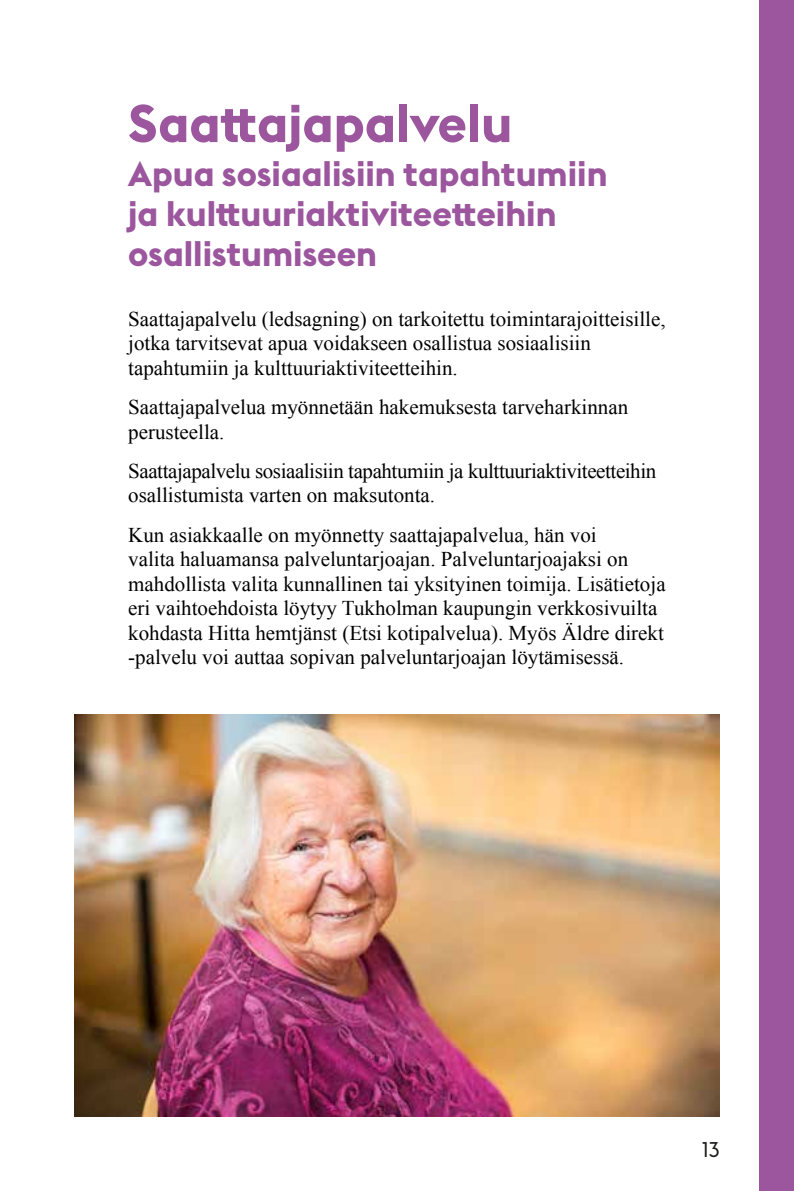
<style>
.page{position:relative;width:794px;height:1191px;background:#fff}
.page>*{position:absolute;margin:0;border:0;box-sizing:border-box;transform-origin:0 0}
.t1{font:700 52.5px "Stockholm Type Display";color:#9b569e}
.t2{font:700 35px/40.2px "Stockholm Type Display";color:#9b569e}
.Bröd{font:21px/24.5px "Times New Roman";color:#000}
.Bröd-2{font:21px/24.5px "Times New Roman";letter-spacing:-.02em;color:#000}
.t3{font:21px "Stockholm Type";color:#1d1d1b}
</style>
<div class="page">
<div style="left:759px;top:0;width:35px;height:1191px;background:#9b569e"></div>
<img style="left:74px;top:714px;width:645px;height:402px">
<h1 class="t1" style="left:128px;top:86px;width:386px">Saattajapalvelu</h1>
<h2 class="t2" style="left:128px;top:152px;width:481px">Apua sosiaalisiin tapahtumiin ja kulttuuriaktiviteetteihin osallistumiseen</h2>
<p class="Bröd" style="left:128px;top:306px;width:539px">Saattajapalvelu (ledsagning) on tarkoitettu toimintarajoitteisille, jotka tarvitsevat apua voidakseen osallistua sosiaalisiin tapahtumiin ja kulttuuriaktiviteetteihin.</p>
<p class="Bröd" style="left:128px;top:394px;width:501px">Saattajapalvelua myönnetään hakemuksesta tarveharkinnan perusteella.</p>
<p class="Bröd-2" style="left:128px;top:458px;width:529px">Saattajapalvelu sosiaalisiin tapahtumiin ja kulttuuriaktiviteetteihin osallistumista varten on maksutonta.</p>
<p class="Bröd" style="left:128px;top:522px;width:539px">Kun asiakkaalle on myönnetty saattajapalvelua, hän voi<br>valita haluamansa palveluntarjoajan. Palveluntarjoajaksi on mahdollista valita kunnallinen tai yksityinen toimija. Lisätietoja eri vaihtoehdoista löytyy Tukholman kaupungin verkkosivuilta kohdasta Hitta hemtjänst (Etsi kotipalvelua). Myös Äldre direkt -palvelu voi auttaa sopivan palveluntarjoajan löytämisessä.</p>
<p class="t3" style="left:702px;top:1135px;width:19px">13</p>
</div>
